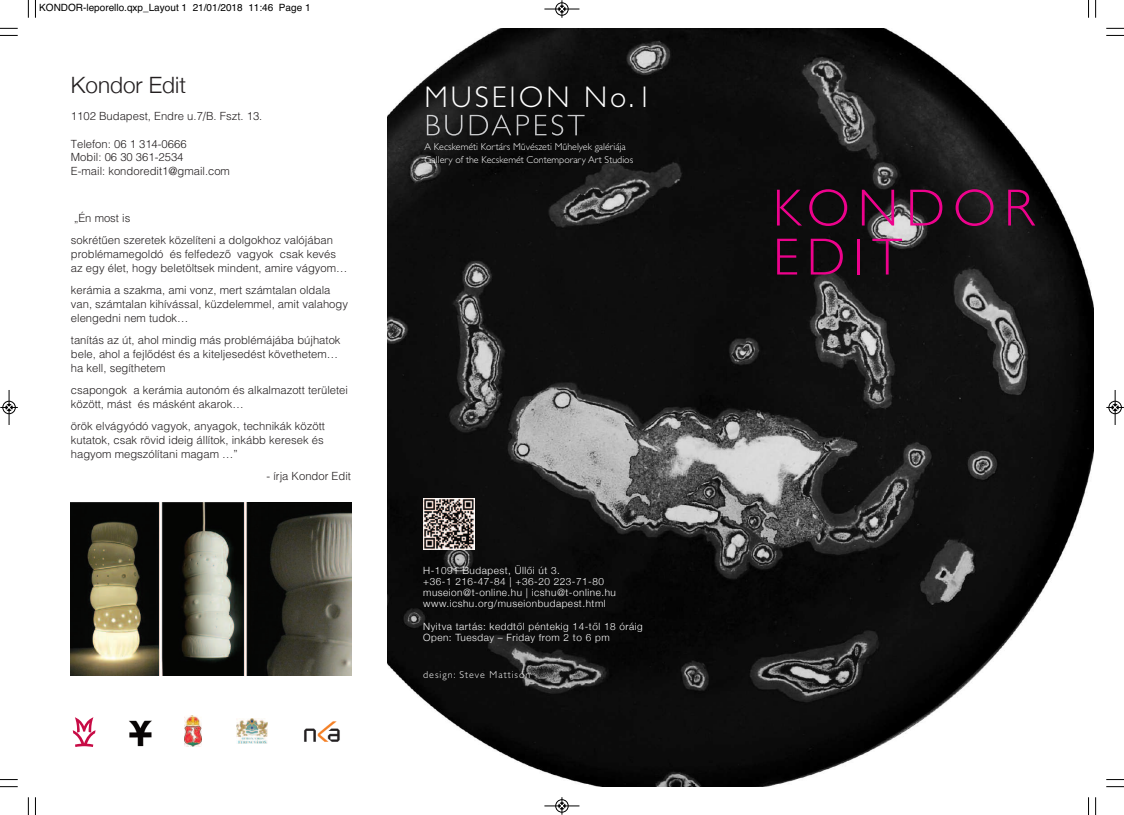
<style>
.page{position:relative;width:1124px;height:815px;background:#fff}
.page>*{position:absolute;margin:0;border:0;box-sizing:border-box;transform-origin:0 0}
.t1{font:300 52.5px/49px "Gill Sans";letter-spacing:.15em;color:#ed028c}
.t2{font:300 30px "Gill Sans";letter-spacing:.1em;color:#fff}
.t3{font:300 22.5px "Helvetica Neue";color:#231f20}
.t4{font:300 11.25px/13.8px "Helvetica";color:#231f20}
.t5{font:300 10px/11.2px "Helvetica Neue";letter-spacing:.05em;color:#fff}
.t6{font:300 10px/12.5px "Gill Sans";color:#fff}
.t7{font:10px "Helvetica";color:#000}
.t8{font:300 10px "Gill Sans";letter-spacing:.1em;color:#fff}
</style>
<div class="page">
<img style="left:387px;top:28px;width:706px;height:759px">
<svg style="left:73px;top:717px;width:22px;height:30px"></svg>
<svg style="left:129px;top:720px;width:23px;height:1px"></svg>
<img style="left:129px;top:721px;width:23px;height:26px">
<img style="left:236px;top:718px;width:31px;height:26px">
<img style="left:184px;top:716px;width:17px;height:31px">
<img style="left:304px;top:721px;width:36px;height:21px">
<img style="left:427px;top:115px;width:157px;height:21px">
<img style="left:423px;top:498px;width:51px;height:52px">
<img style="left:71px;top:503px;width:280px;height:172px">
<svg style="left:35px;top:0;width:1px;height:18px"></svg>
<svg style="left:0;top:35px;width:18px;height:1px"></svg>
<svg style="left:1106px;top:35px;width:17px;height:1px"></svg>
<svg style="left:35px;top:797px;width:1px;height:18px"></svg>
<svg style="left:0;top:779px;width:18px;height:1px"></svg>
<svg style="left:1106px;top:779px;width:17px;height:1px"></svg>
<svg style="left:28px;top:0;width:1px;height:18px"></svg>
<svg style="left:0;top:28px;width:18px;height:1px"></svg>
<svg style="left:1088px;top:0;width:8px;height:18px"></svg>
<svg style="left:1106px;top:28px;width:17px;height:1px"></svg>
<svg style="left:28px;top:797px;width:1px;height:18px"></svg>
<svg style="left:0;top:786px;width:18px;height:1px"></svg>
<svg style="left:1088px;top:797px;width:8px;height:18px"></svg>
<svg style="left:1106px;top:786px;width:17px;height:1px"></svg>
<div style="left:555px;top:2px;width:13px;height:14px;border:1px solid #fff;border-radius:50%"></div>
<hr style="left:544px;top:9px;width:35px;height:1px;background:#000">
<div style="left:555px;top:3px;width:13px;height:12px;border:1px solid #000;border-radius:50%"></div>
<svg style="left:558px;top:0;width:7px;height:18px"></svg>
<div style="left:555px;top:799px;width:13px;height:14px;border:1px solid #fff;border-radius:50%"></div>
<hr style="left:544px;top:806px;width:35px;height:1px;background:#000">
<div style="left:555px;top:799px;width:13px;height:13px;border:1px solid #000;border-radius:50%"></div>
<svg style="left:558px;top:797px;width:7px;height:18px"></svg>
<div style="left:2px;top:401px;width:14px;height:13px;border:1px solid #fff;border-radius:50%"></div>
<hr style="left:9px;top:390px;width:1px;height:35px;background:#000">
<div style="left:3px;top:401px;width:12px;height:13px;border:1px solid #000;border-radius:50%"></div>
<svg style="left:0;top:404px;width:18px;height:7px"></svg>
<hr style="left:1114px;top:390px;width:1px;height:35px;background:#000">
<div style="left:1108px;top:401px;width:13px;height:13px;border:1px solid #000;border-radius:50%"></div>
<svg style="left:1106px;top:404px;width:17px;height:7px"></svg>
<p class="t7" style="left:39px;top:2px;width:273px">KONDOR-leporello.qxp_Layout 1 21/01/2018 11:46 Page 1</p>
<h3 class="t3" style="left:71px;top:71px;width:117px">Kondor Edit</h3>
<p class="t4" style="left:71px;top:108px;width:193px">1102 Budapest, Endre u.7/B. Fszt. 13.</p>
<p class="t4" style="left:71px;top:136px;width:161px">Telefon: 06 1 314-0666<br>Mobil: 06 30 361-2534<br>E-mail: kondoredit1@gmail.com</p>
<p class="t4" style="left:71px;top:206px;width:263px;line-height:22.5px">„Én most is<br>sokrétűen szeretek közelíteni a dolgokhoz valójában</p>
<p class="t4" style="left:71px;top:246px;width:278px">problémamegoldó és felfedező vagyok csak kevés az egy élet, hogy beletöltsek mindent, amire vágyom…</p>
<p class="t4" style="left:71px;top:282px;width:278px">kerámia a szakma, ami vonz, mert számtalan oldala van, számtalan kihívással, küzdelemmel, amit valahogy elengedni nem tudok…</p>
<p class="t4" style="left:71px;top:332px;width:271px">tanítás az út, ahol mindig más problémájába bújhatok bele, ahol a fejlődést és a kiteljesedést követhetem… ha kell, segíthetem</p>
<p class="t4" style="left:71px;top:382px;width:278px">csapongok a kerámia autonóm és alkalmazott területei között, mást és másként akarok…</p>
<p class="t4" style="left:71px;top:419px;width:255px;text-align:justify">örök elvágyódó vagyok, anyagok, technikák között kutatok, csak rövid ideig állítok, inkább keresek és hagyom megszólítani magam …”</p>
<p class="t4" style="left:266px;top:469px;width:86px">- írja Kondor Edit</p>
<h2 class="t2" style="left:424px;top:79px;width:229px">MUSEION No.1</h2>
<p class="t6" style="left:424px;top:141px;width:210px">A Kecskeméti Kortárs Művészeti Műhelyek galériája<br>Gallery of the Kecskemét Contemporary Art Studios</p>
<p class="t5" style="left:423px;top:564px;width:194px">H-1091 Budapest, Üllői út 3.<br>+36-1 216-47-84 | +36-20 223-71-80 museion@t-online.hu | icshu@t-online.hu www.icshu.org/museionbudapest.html</p>
<p class="t5" style="left:423px;top:620px;width:221px">Nyitva tartás: keddtől péntekig 14-től 18 óráig<br>Open: Tuesday – Friday from 2 to 6 pm</p>
<p class="t8" style="left:423px;top:669px;width:109px">design: Steve Mattison</p>
<h1 class="t1" style="left:772px;top:183px;width:262px">KONDOR<br>EDIT</h1>
</div>
